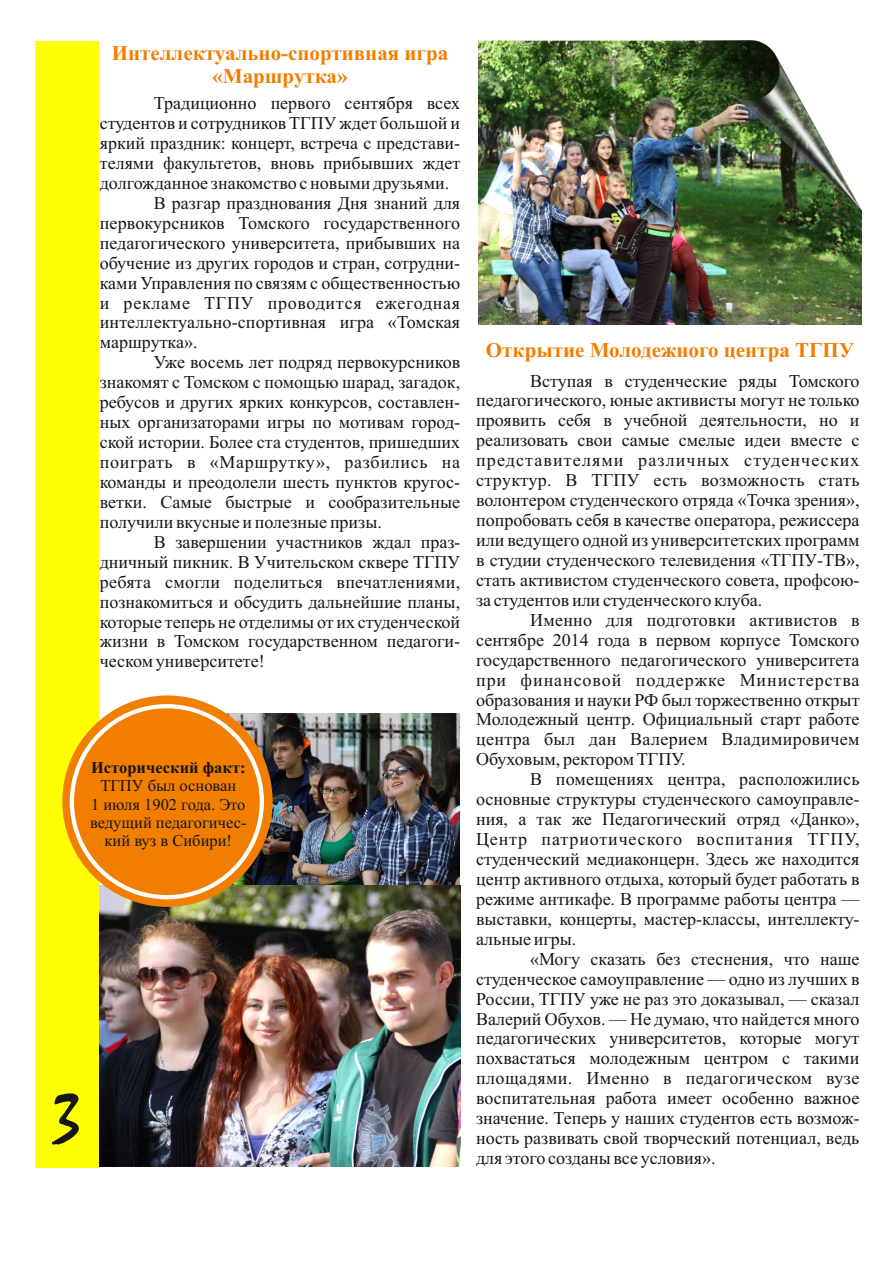
<style>
.page{position:relative;width:893px;height:1263px;background:#fff}
.page>*{position:absolute;margin:0;border:0;box-sizing:border-box;transform-origin:0 0}
.t1{font:72px "Mistral";color:#151616}
.t2{font:700 21px/23.2px "Times New Roman";color:#f27e00;text-align:center}
.t3{font:18px/20px "Times New Roman";color:#151616;text-align:justify}
.t4{font:18px "Times New Roman";letter-spacing:.04em;color:#151616}
.t5{font:16.5px/18.3px "Times New Roman";color:#151616;text-align:center}
.t6{font:700 16.5px "Times New Roman";color:#151616}
</style>
<div class="page">
<div style="left:35px;top:41px;width:64px;height:1127px;background:#ffff05"></div>
<img style="left:478px;top:40px;width:383px;height:285px">
<img style="left:228px;top:714px;width:231px;height:172px">
<img style="left:99px;top:886px;width:362px;height:280px">
<div style="left:62px;top:695px;width:211px;height:212px;background:#f27e00;border-radius:50%"></div>
<div style="left:70px;top:704px;width:194px;height:195px;background:#f27e00;border:4px solid #fff;border-radius:50%"></div>
<p class="t2" style="left:112px;top:44px;width:338px">Интеллектуально-спортивная игра «Маршрутка»</p>
<p class="t3" style="left:154px;top:95px;width:308px">Традиционно первого сентября всех</p>
<p class="t3" style="left:100px;top:115px;width:362px">студентов и сотрудников ТГПУ ждет большой и</p>
<p class="t3" style="left:100px;top:135px;width:362px">яркий праздник: концерт, встреча с представи-</p>
<p class="t3" style="left:100px;top:155px;width:362px">телями факультетов, вновь прибывших ждет</p>
<p class="t3" style="left:100px;top:175px;width:351px">долгожданное знакомство с новыми друзьями.</p>
<p class="t3" style="left:154px;top:195px;width:308px">В разгар празднования Дня знаний для</p>
<p class="t3" style="left:100px;top:214px;width:362px">первокурсников Томского государственного</p>
<p class="t3" style="left:100px;top:234px;width:362px">педагогического университета, прибывших на</p>
<p class="t3" style="left:100px;top:254px;width:362px">обучение из других городов и стран, сотрудни-</p>
<p class="t3" style="left:100px;top:274px;width:362px">ками Управления по связям с общественностью</p>
<p class="t4" style="left:100px;top:296px;width:362px">и рекламе ТГПУ проводится ежегодная</p>
<p class="t3" style="left:100px;top:314px;width:362px">интеллектуально-спортивная игра «Томская</p>
<p class="t3" style="left:100px;top:334px;width:99px">маршрутка».</p>
<p class="t3" style="left:154px;top:354px;width:308px">Уже восемь лет подряд первокурсников</p>
<p class="t3" style="left:100px;top:374px;width:362px">знакомят с Томском с помощью шарад, загадок,</p>
<p class="t3" style="left:100px;top:394px;width:362px">ребусов и других ярких конкурсов, составлен-</p>
<p class="t3" style="left:100px;top:414px;width:362px">ных организаторами игры по мотивам город-</p>
<p class="t3" style="left:100px;top:434px;width:362px">ской истории. Более ста студентов, пришедших</p>
<p class="t4" style="left:100px;top:455px;width:362px">поиграть в «Маршрутку», разбились на</p>
<p class="t3" style="left:100px;top:474px;width:362px">команды и преодолели шесть пунктов кругос-</p>
<p class="t3" style="left:100px;top:494px;width:362px">ветки. Самые быстрые и сообразительные</p>
<p class="t3" style="left:100px;top:514px;width:284px">получили вкусные и полезные призы.</p>
<p class="t3" style="left:154px;top:533px;width:308px">В завершении участников ждал праз-</p>
<p class="t3" style="left:100px;top:553px;width:362px">дничный пикник. В Учительском сквере ТГПУ</p>
<p class="t3" style="left:100px;top:573px;width:362px">ребята смогли поделиться впечатлениями,</p>
<p class="t3" style="left:100px;top:593px;width:362px">познакомиться и обсудить дальнейшие планы,</p>
<p class="t3" style="left:100px;top:613px;width:362px">которые теперь не отделимы от их студенческой</p>
<p class="t3" style="left:100px;top:633px;width:362px">жизни в Томском государственном педагоги-</p>
<p class="t3" style="left:100px;top:653px;width:167px">ческом университете!</p>
<p class="t6" style="left:91px;top:762px;width:156px">Исторический факт:</p>
<p class="t5" style="left:90px;top:778px;width:158px">ТГПУ был основан<br>1 июля 1902 года. Это ведущий педагогичес&shy;кий вуз в Сибири!</p>
<h1 class="t1" style="left:53px;top:1092px;width:29px">3</h1>
<p class="t2" style="left:486px;top:341px;width:370px">Открытие Молодежного центра ТГПУ</p>
<p class="t3" style="left:476px;top:372px;width:385px;text-indent:54px">Вступая в студенческие ряды Томского педагогического, юные активисты могут не только проявить себя в учебной деятельности, но и реализовать свои самые смелые идеи вместе с представителями различных студенческих структур. В ТГПУ есть возможность стать волонтером студенческого отряда «Точка зрения», попробовать себя в качестве оператора, режиссера или ведущего одной из университетских программ в студии студенческого телевидения «ТГПУ-ТВ», стать активистом студенческого совета, профсою&shy;за студентов или студенческого клуба.</p>
<p class="t3" style="left:476px;top:611px;width:385px;text-indent:54px">Именно для подготовки активистов в сентябре 2014 года в первом корпусе Томского государственного педагогического университета при финансовой поддержке Министерства образования и науки РФ был торжественно открыт Молодежный центр. Официальный старт работе центра был дан Валерием Владимировичем Обуховым, ректором ТГПУ.</p>
<p class="t3" style="left:476px;top:771px;width:385px;text-indent:54px">В помещениях центра, расположились основные структуры студенческого самоуправле&shy;ния, а так же Педагогический отряд «Данко», Центр патриотического воспитания ТГПУ, студенческий медиаконцерн. Здесь же находится центр активного отдыха, который будет работать в режиме антикафе. В программе работы центра — выставки, концерты, мастер-классы, интеллекту&shy;альные игры.</p>
<p class="t3" style="left:476px;top:950px;width:385px;text-indent:54px">«Могу сказать без стеснения, что наше студенческое самоуправление — одно из лучших в России, ТГПУ уже не раз это доказывал, — сказал Валерий Обухов. — Не думаю, что найдется много педагогических университетов, которые могут похвастаться молодежным центром с такими площадями. Именно в педагогическом вузе воспитательная работа имеет особенно важное значение. Теперь у наших студентов есть возмож&shy;ность развивать свой творческий потенциал, ведь для этого созданы все условия».</p>
</div>
